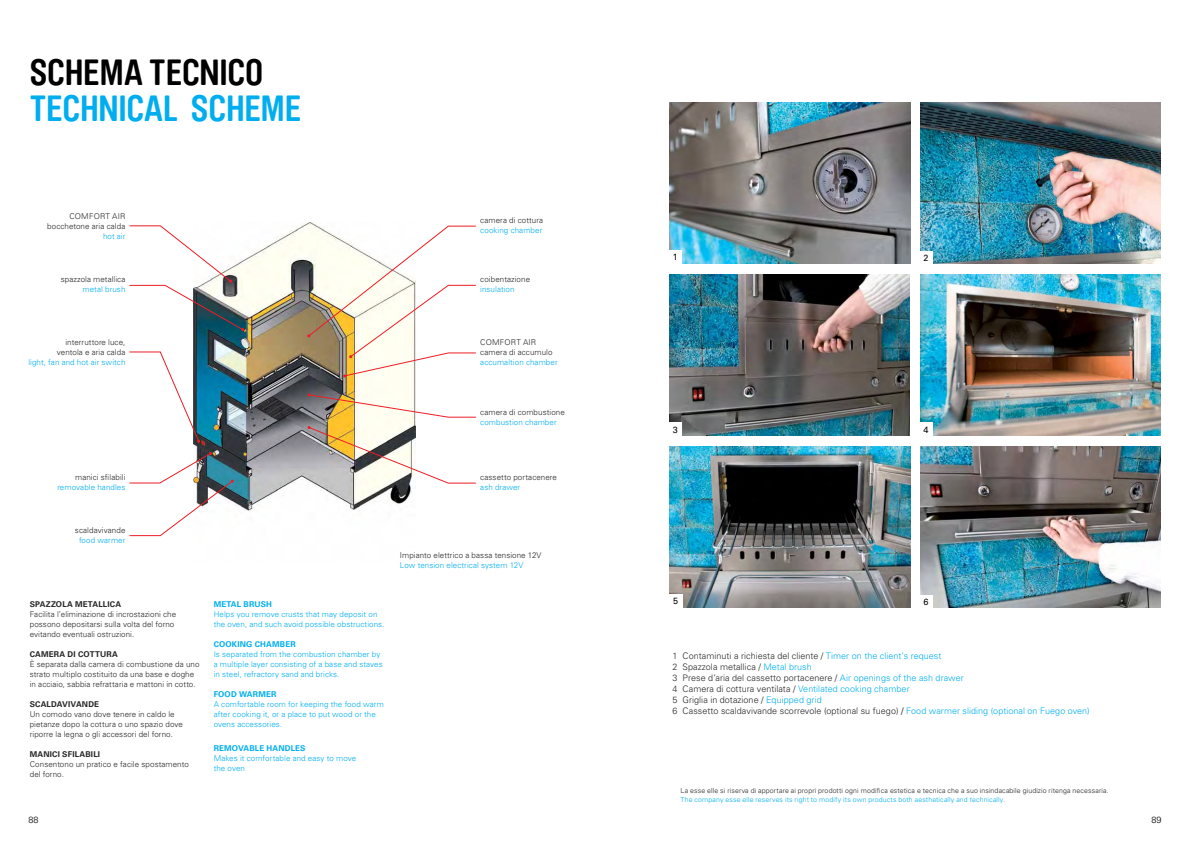
<style>
.page{position:relative;width:1191px;height:842px;background:#fff}
.page>*{position:absolute;margin:0;border:0;box-sizing:border-box;transform-origin:0 0}
.t1{font:700 36px "Brauer Neue";letter-spacing:-.005em;color:#00aeef}
.t2{font:700 36px "Brauer Neue";letter-spacing:-.005em;color:#000}
.t3{font:300 9px/11px "Univers LT Std";letter-spacing:.005em;color:#272627}
.t4{font:9px "Univers LT Std";color:#000}
.t5{font:300 9px "Univers LT Std";color:#000}
.t6{font:300 8px/10px "Univers LT Std";letter-spacing:.01em;color:#272627}
.t7{font:300 8px/10px "Univers LT Std";letter-spacing:.01em;color:#00aeef}
.t8{font:700 8px "Univers LT Std";letter-spacing:.02em;color:#272627}
.t9{font:700 8px "Univers LT Std";letter-spacing:.02em;color:#00aeef}
.t10{font:300 7px "Univers LT Std";letter-spacing:.015em;color:#272627}
.t11{font:300 7px "Univers LT Std";letter-spacing:.015em;color:#00aeef}
.s1{color:#00aeef}
.s2{color:#000}
</style>
<div class="page">
<img style="left:193px;top:222px;width:222px;height:289px">
<svg style="left:308px;top:393px;width:168px;height:25px"></svg>
<svg style="left:307px;top:426px;width:169px;height:58px"></svg>
<svg style="left:307px;top:225px;width:169px;height:152px"></svg>
<svg style="left:129px;top:351px;width:71px;height:92px"></svg>
<svg style="left:129px;top:452px;width:105px;height:84px"></svg>
<svg style="left:129px;top:225px;width:115px;height:106px"></svg>
<img style="left:669px;top:102px;width:241px;height:161px">
<img style="left:920px;top:102px;width:241px;height:161px">
<img style="left:920px;top:446px;width:241px;height:161px">
<img style="left:920px;top:274px;width:241px;height:161px">
<img style="left:669px;top:446px;width:241px;height:161px">
<img style="left:669px;top:274px;width:241px;height:161px">
<div style="left:668px;top:250px;width:14px;height:14px;background:#fff"></div>
<div style="left:668px;top:422px;width:14px;height:14px;background:#fff"></div>
<div style="left:668px;top:594px;width:15px;height:14px;background:#fff"></div>
<div style="left:919px;top:251px;width:13px;height:13px;background:#fff"></div>
<div style="left:919px;top:423px;width:14px;height:13px;background:#fff"></div>
<div style="left:919px;top:595px;width:13px;height:13px;background:#fff"></div>
<h1 class="t2" style="left:30px;top:52px;width:235px">SCHEMA TECNICO</h1>
<h1 class="t1" style="left:30px;top:88px;width:273px">TECHNICAL SCHEME</h1>
<p class="t6" style="left:47px;top:211px;width:80px;text-align:right">COMFORT AIR bocchetone aria calda</p>
<p class="t7" style="left:103px;top:231px;width:24px">hot air</p>
<p class="t6" style="left:480px;top:215px;width:64px">camera di cottura</p>
<p class="t7" style="left:480px;top:225px;width:64px">cooking chamber</p>
<p class="t4" style="left:673px;top:252px;width:7px">1</p>
<p class="t4" style="left:923px;top:252px;width:7px">2</p>
<p class="t6" style="left:61px;top:275px;width:66px">spazzola metallica</p>
<p class="t7" style="left:83px;top:285px;width:44px">metal brush</p>
<p class="t6" style="left:480px;top:275px;width:51px">coibentazione</p>
<p class="t7" style="left:480px;top:285px;width:36px">insulation</p>
<p class="t6" style="left:57px;top:337px;width:70px;text-align:right">interruttore luce, ventola e aria calda</p>
<p class="t7" style="left:28px;top:357px;width:99px">light, fan and hot air switch</p>
<p class="t6" style="left:480px;top:337px;width:74px">COMFORT AIR camera di accumulo</p>
<p class="t7" style="left:480px;top:357px;width:79px">accumaltion chamber</p>
<p class="t6" style="left:480px;top:407px;width:86px">camera di combustione</p>
<p class="t7" style="left:480px;top:417px;width:78px">combustion chamber</p>
<p class="t4" style="left:673px;top:424px;width:7px">3</p>
<p class="t4" style="left:923px;top:424px;width:7px">4</p>
<p class="t6" style="left:75px;top:472px;width:52px">manici sfilabili</p>
<p class="t7" style="left:57px;top:482px;width:70px">removable handles</p>
<p class="t6" style="left:480px;top:472px;width:78px">cassetto portacenere</p>
<p class="t7" style="left:480px;top:482px;width:41px">ash drawer</p>
<p class="t6" style="left:75px;top:525px;width:52px">scaldavivande</p>
<p class="t7" style="left:79px;top:535px;width:48px">food warmer</p>
<p class="t6" style="left:400px;top:550px;width:143px">Impianto elettrico a bassa tensione 12V</p>
<p class="t7" style="left:400px;top:560px;width:125px">Low tension electrical system 12V</p>
<p class="t8" style="left:30px;top:599px;width:93px">SPAZZOLA METALLICA</p>
<p class="t6" style="left:30px;top:609px;width:148px">Facilita l’eliminazione di incrostazioni che possono depositarsi sulla volta del forno evitando eventuali ostruzioni.</p>
<p class="t8" style="left:30px;top:649px;width:90px">CAMERA DI COTTURA</p>
<p class="t6" style="left:30px;top:659px;width:171px">È separata dalla camera di combustione da uno strato multiplo costituito da una base e doghe in acciaio, sabbia refrattaria e mattoni in cotto.</p>
<p class="t8" style="left:30px;top:699px;width:71px">SCALDAVIVANDE</p>
<p class="t6" style="left:30px;top:709px;width:155px">Un comodo vano dove tenere in caldo le pietanze dopo la cottura o uno spazio dove riporre la legna o gli accessori del forno.</p>
<p class="t8" style="left:30px;top:749px;width:72px">MANICI SFILABILI</p>
<p class="t6" style="left:30px;top:759px;width:160px">Consentono un pratico e facile spostamento del forno.</p>
<p class="t9" style="left:214px;top:599px;width:60px">METAL BRUSH</p>
<p class="t7" style="left:214px;top:609px;width:172px">H elps you remove crusts that may deposit on the oven, and such avoid possible obstructions.</p>
<p class="t9" style="left:214px;top:639px;width:84px">COOKING CHAMBER</p>
<p class="t7" style="left:214px;top:649px;width:171px">Is separated from the combustion chamber by a multiple layer consisting of a base and staves in steel, refractory sand and bricks.</p>
<p class="t9" style="left:214px;top:689px;width:64px">FOOD WARMER</p>
<p class="t7" style="left:214px;top:699px;width:172px">A comfortable room for keeping the food warm after cooking it, or a place to put wood or the ovens accessories.</p>
<p class="t9" style="left:214px;top:744px;width:93px">REMOVABLE HANDLES</p>
<p class="t7" style="left:214px;top:753px;width:144px">Makes it comfortable and easy to move the oven</p>
<p class="t4" style="left:673px;top:596px;width:7px">5</p>
<p class="t4" style="left:923px;top:597px;width:7px">6</p>
<p class="t3" style="left:672px;top:650px;width:419px">1 Contaminuti a richiesta del cliente / <span class="s1">Timer on the client’s request<br></span>2 Spazzola metallica / <span class="s1">Metal brush<br></span>3 Prese d’aria del cassetto portacenere / <span class="s1">Air openings of the ash drawer<br></span>4 Camera di cottura ventilata / <span class="s1">Ventilated cooking chamber<br></span>5 Griglia in dotazione / <span class="s1">Equipped grid<br></span>6 Cassetto scaldavivande scorrevole (optional su fuego) <span class="s2">/</span> <span class="s1">Food warmer sliding (optional on Fuego oven)</span></p>
<p class="t10" style="left:680px;top:787px;width:429px">La esse elle si riserva di apportare ai propri prodotti ogni modifica estetica e tecnica che a suo insindacabile giudizio ritenga necessaria.</p>
<p class="t11" style="left:680px;top:796px;width:326px">The company esse elle reserves its right to modify its own products both aesthetically and technically.</p>
<p class="t5" style="left:28px;top:814px;width:12px">88</p>
<p class="t5" style="left:1151px;top:814px;width:12px">89</p>
</div>
